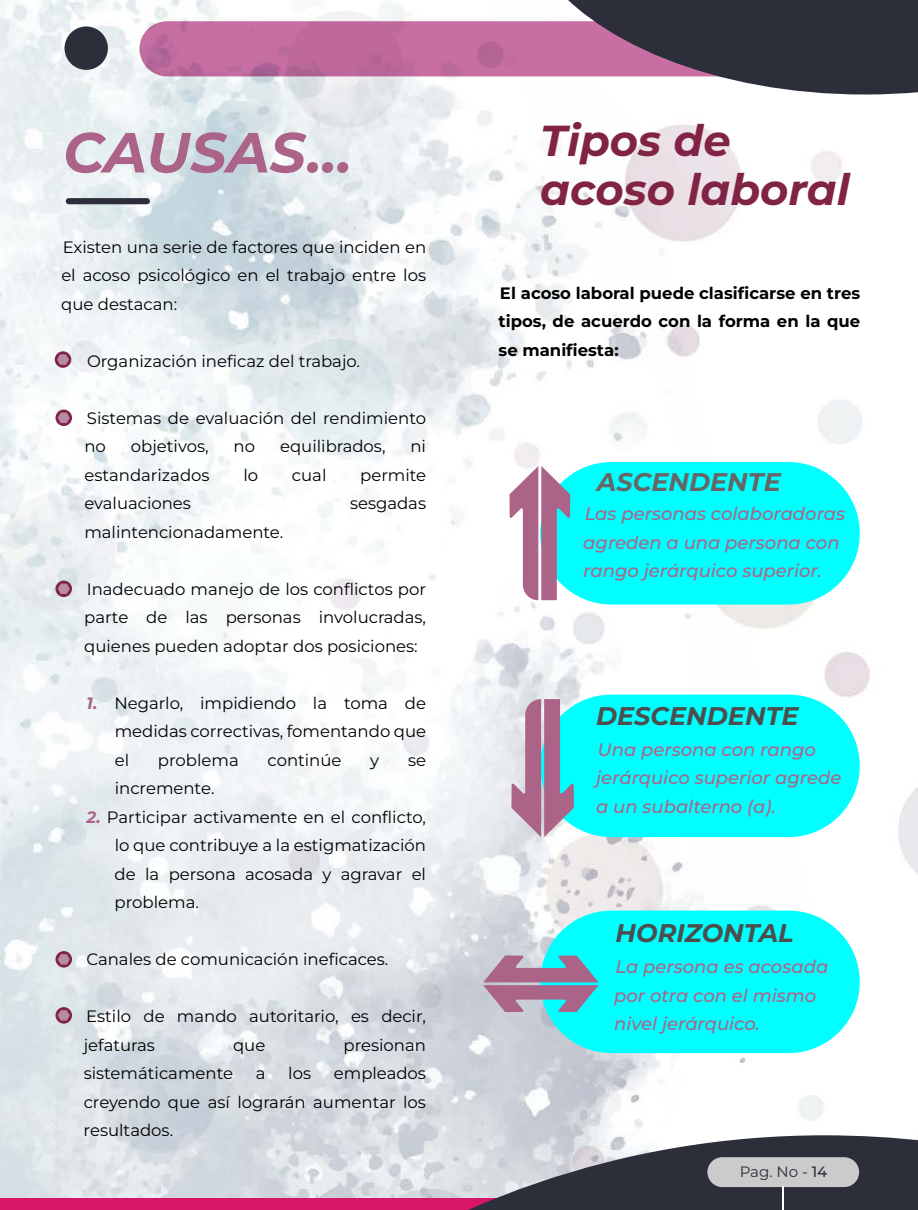
<style>
.page{position:relative;width:918px;height:1210px;background:#fff}
.page>*{position:absolute;margin:0;border:0;box-sizing:border-box;transform-origin:0 0}
.t1{font:italic 700 56.4px "Montserrat";color:#ab6488}
.t2{font:italic 700 43.35px/48.4px "Montserrat";color:#812345}
.t3{font:italic 700 25.5px "Montserrat";color:#4d4d4d}
.t4{font:italic 700 25.5px "Montserrat";color:#666}
.t5{font:italic 500 18px/28.5px "Montserrat";color:#ab6488}
.t6{font:16.5px/28.5px "Montserrat";color:#000;text-align:justify}
.t7{font:700 16.5px/28.5px "Montserrat";color:#000;text-align:justify}
.t8{font:15px "Montserrat";color:#2c2e3a}
.s1{font-weight:700;font-style:italic;color:#ab6488}
.s2{font-weight:500}
</style>
<div class="page">
<img style="left:0;top:0;width:918px;height:1199px">
<div style="left:0;top:1199px;width:522px;height:11px;background:#d71667"></div>
<svg style="left:286px;top:1135px;width:632px;height:75px;background:#89808d"></svg>
<div style="left:707px;top:1157px;width:152px;height:30px;background:#cbcbcb;border-radius:15px"></div>
<svg style="left:782px;top:1187px;width:1px;height:23px"></svg>
<img style="left:139px;top:21px;width:401px;height:55px">
<div style="left:64px;top:26px;width:44px;height:44px;background:#2c2e3a;border-radius:50%"></div>
<svg style="left:540px;top:0;width:378px;height:95px;background:#645667"></svg>
<svg style="left:55px;top:351px;width:16px;height:17px"></svg>
<svg style="left:57px;top:354px;width:12px;height:11px"></svg>
<svg style="left:56px;top:410px;width:16px;height:16px"></svg>
<svg style="left:58px;top:413px;width:12px;height:10px"></svg>
<svg style="left:56px;top:581px;width:16px;height:16px"></svg>
<svg style="left:58px;top:584px;width:12px;height:10px"></svg>
<svg style="left:56px;top:951px;width:16px;height:17px"></svg>
<svg style="left:58px;top:954px;width:12px;height:10px"></svg>
<svg style="left:56px;top:1007px;width:16px;height:17px"></svg>
<svg style="left:58px;top:1010px;width:12px;height:10px"></svg>
<div style="left:540px;top:462px;width:320px;height:143px;background:#0ff;border-radius:71px"></div>
<div style="left:540px;top:695px;width:320px;height:142px;background:#0ff;border-radius:71px"></div>
<div style="left:540px;top:911px;width:320px;height:142px;background:#0ff;border-radius:71px"></div>
<svg style="left:509px;top:466px;width:61px;height:134px"></svg>
<svg style="left:511px;top:699px;width:63px;height:138px"></svg>
<svg style="left:483px;top:955px;width:115px;height:57px"></svg>
<div style="left:66px;top:198px;width:84px;height:6px;background:#2c2e3a;border-radius:3px"></div>
<h1 class="t1" style="left:63px;top:115px;width:290px">CAUSAS…</h1>
<h2 class="t2" style="left:540px;top:116px;width:311px">Tipos de acoso laboral</h2>
<p class="t6" style="left:61px;top:232px;width:366px">Existen una serie de factores que inciden en el acoso psicológico en el trabajo entre los que destacan:</p>
<p class="t6" style="left:87px;top:346px;width:275px">Organización ineficaz del trabajo.</p>
<p class="t6" style="left:84px;top:403px;width:343px">Sistemas de evaluación del rendimiento no</p>
<p class="t6" style="left:131px;top:432px;width:79px">objetivos,</p>
<p class="t6" style="left:234px;top:432px;width:23px">no</p>
<p class="t6" style="left:280px;top:432px;width:107px">equilibrados,</p>
<p class="t6" style="left:410px;top:432px;width:17px">ni</p>
<p class="t6" style="left:84px;top:460px;width:127px">estandarizados</p>
<p class="t6" style="left:243px;top:460px;width:16px">lo</p>
<p class="t6" style="left:292px;top:460px;width:36px">cual</p>
<p class="t6" style="left:360px;top:460px;width:67px">permite</p>
<p class="t6" style="left:84px;top:489px;width:108px">evaluaciones</p>
<p class="t6" style="left:350px;top:489px;width:78px">sesgadas</p>
<p class="t6" style="left:84px;top:517px;width:201px">malintencionadamente.</p>
<p class="t6" style="left:84px;top:574px;width:343px">Inadecuado manejo de los conflictos por parte de las personas involucradas, quienes pueden adoptar dos posiciones:</p>
<p class="t6" style="left:115px;top:688px;width:313px;text-indent:-28px"><span class="s1">1.</span> Negarlo, impidiendo la toma de medidas correctivas, fomentando que el</p>
<p class="t6" style="left:158px;top:745px;width:82px">problema</p>
<p class="t6" style="left:267px;top:745px;width:75px">continúe</p>
<p class="t6" style="left:370px;top:745px;width:10px">y</p>
<p class="t6" style="left:408px;top:745px;width:20px">se</p>
<p class="t6" style="left:115px;top:774px;width:101px">incremente.</p>
<p class="t6" style="left:115px;top:802px;width:313px;text-indent:-28px"><span class="s1">2.</span> Participar activamente en el conflicto, lo que contribuye a la estigmatización de la persona acosada y agravar el problema.</p>
<p class="t6" style="left:86px;top:944px;width:304px">Canales de comunicación ineficaces.</p>
<p class="t6" style="left:84px;top:1002px;width:344px">Estilo de mando autoritario, es decir, jefaturas</p>
<p class="t6" style="left:233px;top:1030px;width:34px">que</p>
<p class="t6" style="left:343px;top:1030px;width:84px">presionan</p>
<p class="t6" style="left:84px;top:1058px;width:151px">sistemáticamente</p>
<p class="t6" style="left:256px;top:1058px;width:11px">a</p>
<p class="t6" style="left:288px;top:1058px;width:24px">los</p>
<p class="t6" style="left:84px;top:1058px;width:344px;text-indent:250px">empleados creyendo que así lograrán aumentar los resultados.</p>
<p class="t7" style="left:498px;top:278px;width:363px">El acoso laboral puede clasificarse en tres tipos, de acuerdo con la forma en la que se manifiesta:</p>
<h3 class="t4" style="left:597px;top:464px;width:185px">ASCENDENTE</h3>
<p class="t5" style="left:583px;top:499px;width:263px">Las personas colaboradoras agreden a una persona con rango jerárquico superior.</p>
<h3 class="t3" style="left:596px;top:698px;width:204px">DESCENDENTE</h3>
<p class="t5" style="left:596px;top:735px;width:247px">Una persona con rango jerárquico superior agrede a un subalterno (a).</p>
<h3 class="t3" style="left:615px;top:916px;width:180px">HORIZONTAL</h3>
<p class="t5" style="left:614px;top:952px;width:216px">La persona es acosada por otra con el mismo nivel jerárquico.</p>
<p class="t8" style="left:740px;top:1161px;width:89px">Pag. No - <span class="s2">14</span></p>
</div>
